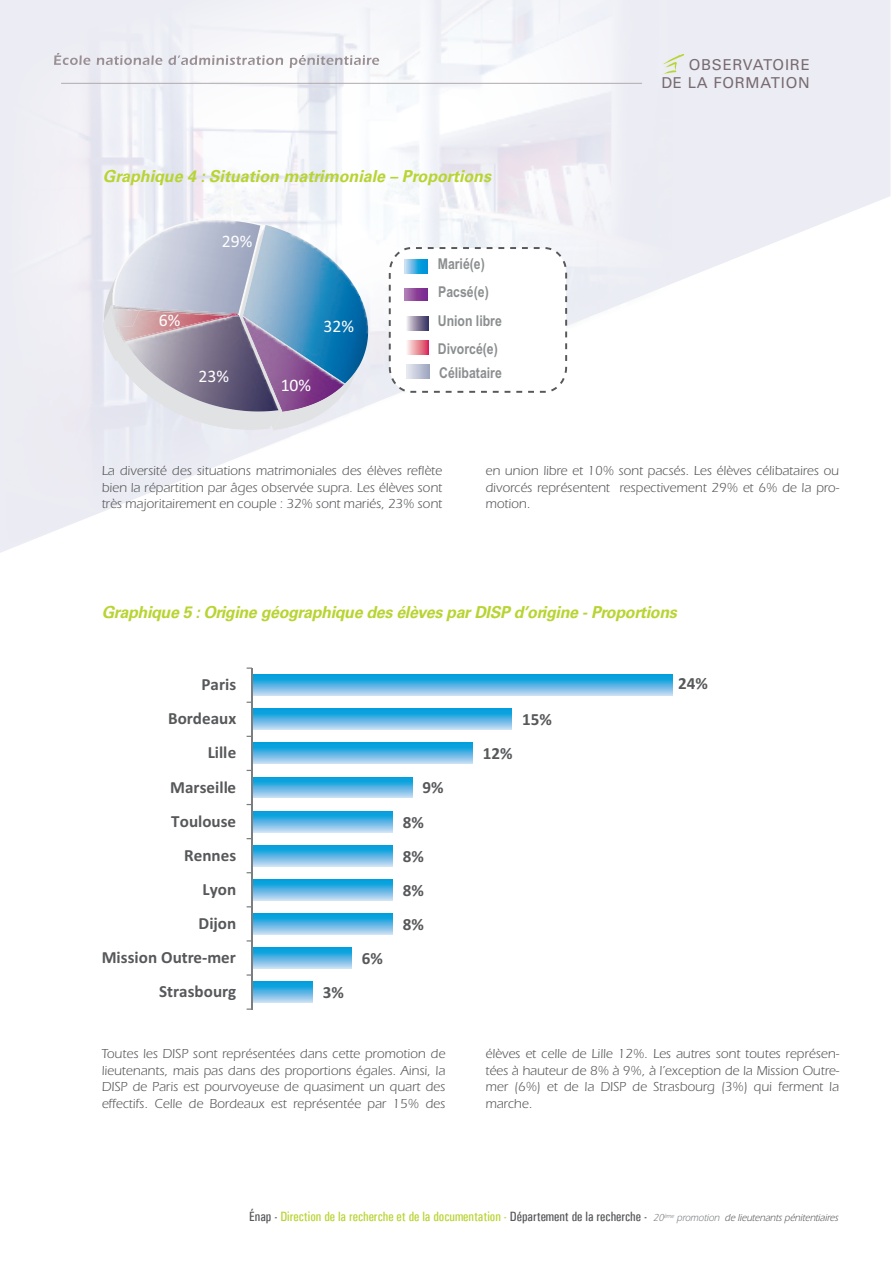
<style>
.page{position:relative;width:893px;height:1263px;background:#fff}
.page>*{position:absolute;margin:0;border:0;box-sizing:border-box;transform-origin:0 0}
.t1{font:17.7px "Calibri";color:#fff}
.t2{font:700 17.1px "Calibri";letter-spacing:.005em;color:#57585a}
.t3{font:italic 700 16.5px "Univers";letter-spacing:-.02em;color:#b8d432}
.t4{font:italic 700 16.5px "Univers";color:#b8d432}
.t5{font:700 15px/24px "Arial Narrow";color:#8b8e8f}
.t6{font:15px "Univers";letter-spacing:.05em;color:#786b71}
.t7{font:13.5px/16.5px "Itc Eras";color:#57585a;text-align:justify}
.t8{font:500 condensed 13.5px "Univers";color:#b8d432}
.s1{color:#57585a}
.s2{font-family:"Itc Eras";font-weight:400;font-style:italic;font-stretch:normal;font-size:10.5px;color:#787a7d}
.s3{font-family:"Itc Eras";font-weight:400;font-style:italic;font-stretch:normal;font-size:10.5px;color:#57585a}
</style>
<div class="page">
<svg style="left:0;top:0;width:890px;height:553px"></svg>
<img style="left:5px;top:0;width:670px;height:551px">
<svg style="left:105px;top:215px;width:263px;height:215px;background:#a7b1c8"></svg>
<img style="left:126px;top:342px;width:18px;height:23px">
<svg style="left:389px;top:247px;width:178px;height:146px"></svg>
<svg style="left:405px;top:260px;width:23px;height:14px"></svg>
<svg style="left:405px;top:289px;width:23px;height:12px"></svg>
<svg style="left:405px;top:316px;width:23px;height:14px"></svg>
<svg style="left:405px;top:341px;width:23px;height:13px"></svg>
<svg style="left:407px;top:365px;width:22px;height:13px"></svg>
<img style="left:103px;top:283px;width:38px;height:77px">
<svg style="left:253px;top:981px;width:60px;height:21px"></svg>
<svg style="left:253px;top:947px;width:99px;height:21px;background:#53b5e5"></svg>
<svg style="left:253px;top:913px;width:140px;height:21px;background:#54b6e5"></svg>
<svg style="left:253px;top:879px;width:140px;height:21px;background:#55b6e5"></svg>
<svg style="left:253px;top:845px;width:140px;height:21px;background:#56b6e5"></svg>
<svg style="left:253px;top:811px;width:140px;height:21px;background:#57b7e5"></svg>
<svg style="left:253px;top:777px;width:159px;height:21px;background:#58b7e5"></svg>
<svg style="left:253px;top:743px;width:220px;height:21px;background:#59b7e5"></svg>
<svg style="left:253px;top:709px;width:259px;height:21px;background:#5ab8e5"></svg>
<svg style="left:253px;top:675px;width:419px;height:21px;background:#5bb8e5"></svg>
<hr style="left:251px;top:668px;width:2px;height:341px;background:#7b7e7f">
<svg style="left:662px;top:54px;width:22px;height:20px"></svg>
<svg style="left:54px;top:53px;width:325px;height:15px"></svg>
<hr style="left:61px;top:83px;width:581px;height:1px;background:#b2a9ad">
<p class="t4" style="left:103px;top:167px;width:390px">Graphique 4 : Situation matrimoniale – Proportions</p>
<p class="t1" style="left:222px;top:231px;width:32px">29%</p>
<p class="t1" style="left:159px;top:309px;width:23px">6%</p>
<p class="t1" style="left:198px;top:365px;width:32px">23%</p>
<p class="t1" style="left:324px;top:315px;width:32px">32%</p>
<p class="t1" style="left:281px;top:374px;width:32px">10%</p>
<p class="t5" style="left:438px;top:251px;width:49px">Marié(e)</p>
<p class="t5" style="left:438px;top:279px;width:52px">Pacsé(e)</p>
<p class="t5" style="left:438px;top:308px;width:66px">Union libre</p>
<p class="t5" style="left:438px;top:336px;width:66px">Divorcé(e)<br>Célibataire</p>
<p class="t6" style="left:689px;top:56px;width:123px">OBSERVATOIRE</p>
<p class="t6" style="left:661px;top:74px;width:150px">DE LA FORMATION</p>
<p class="t7" style="left:102px;top:463px;width:342px">La diversité des situations matrimoniales des élèves reflète bien la répartition par âges observée supra. Les élèves sont très majoritairement en couple : 32% sont mariés, 23% sont</p>
<p class="t7" style="left:485px;top:463px;width:355px">en union libre et 10% sont pacsés. Les élèves célibataires ou divorcés représentent respectivement 29% et 6% de la pro&shy;motion.</p>
<p class="t3" style="left:102px;top:603px;width:576px">Graphique 5 : Origine géographique des élèves par DISP d’origine - Proportions</p>
<p class="t2" style="left:202px;top:674px;width:36px">Paris</p>
<p class="t2" style="left:168px;top:708px;width:70px">Bordeaux</p>
<p class="t2" style="left:208px;top:742px;width:30px">Lille</p>
<p class="t2" style="left:170px;top:776px;width:68px">Marseille</p>
<p class="t2" style="left:422px;top:777px;width:23px">9%</p>
<p class="t2" style="left:171px;top:810px;width:66px">Toulouse</p>
<p class="t2" style="left:403px;top:811px;width:23px">8%</p>
<p class="t2" style="left:184px;top:844px;width:54px">Rennes</p>
<p class="t2" style="left:403px;top:845px;width:23px">8%</p>
<p class="t2" style="left:202px;top:878px;width:35px">Lyon</p>
<p class="t2" style="left:403px;top:879px;width:23px">8%</p>
<p class="t2" style="left:198px;top:912px;width:39px">Dijon</p>
<p class="t2" style="left:403px;top:913px;width:23px">8%</p>
<p class="t2" style="left:102px;top:947px;width:136px">Mission Outre-mer</p>
<p class="t2" style="left:362px;top:948px;width:23px">6%</p>
<p class="t2" style="left:159px;top:981px;width:79px">Strasbourg</p>
<p class="t2" style="left:323px;top:982px;width:23px">3%</p>
<p class="t7" style="left:102px;top:1045px;width:345px">Toutes les DISP sont représentées dans cette promotion de lieutenants, mais pas dans des proportions égales. Ainsi, la DISP de Paris est pourvoyeuse de quasiment un quart des effectifs. Celle de Bordeaux est représentée par 15% des</p>
<p class="t2" style="left:483px;top:743px;width:31px">12%</p>
<p class="t2" style="left:522px;top:709px;width:31px">15%</p>
<p class="t2" style="left:678px;top:673px;width:31px">24%</p>
<p class="t7" style="left:485px;top:1045px;width:355px">élèves et celle de Lille 12%. Les autres sont toutes représen&shy;tées à hauteur de 8% à 9%, à l’exception de la Mission Outre&shy;mer (6%) et de la DISP de Strasbourg (3%) qui ferment la marche.</p>
<p class="t8" style="left:249px;top:1209px;width:592px"><span class="s1">Énap -</span> Direction de la recherche et de la documentation - <span class="s1">Département de la recherche -</span> <span class="s2">20</span><sup>ème</sup> <span class="s2">promotion</span> <span class="s3">de lieutenants pénitentiaires</span></p>
</div>
